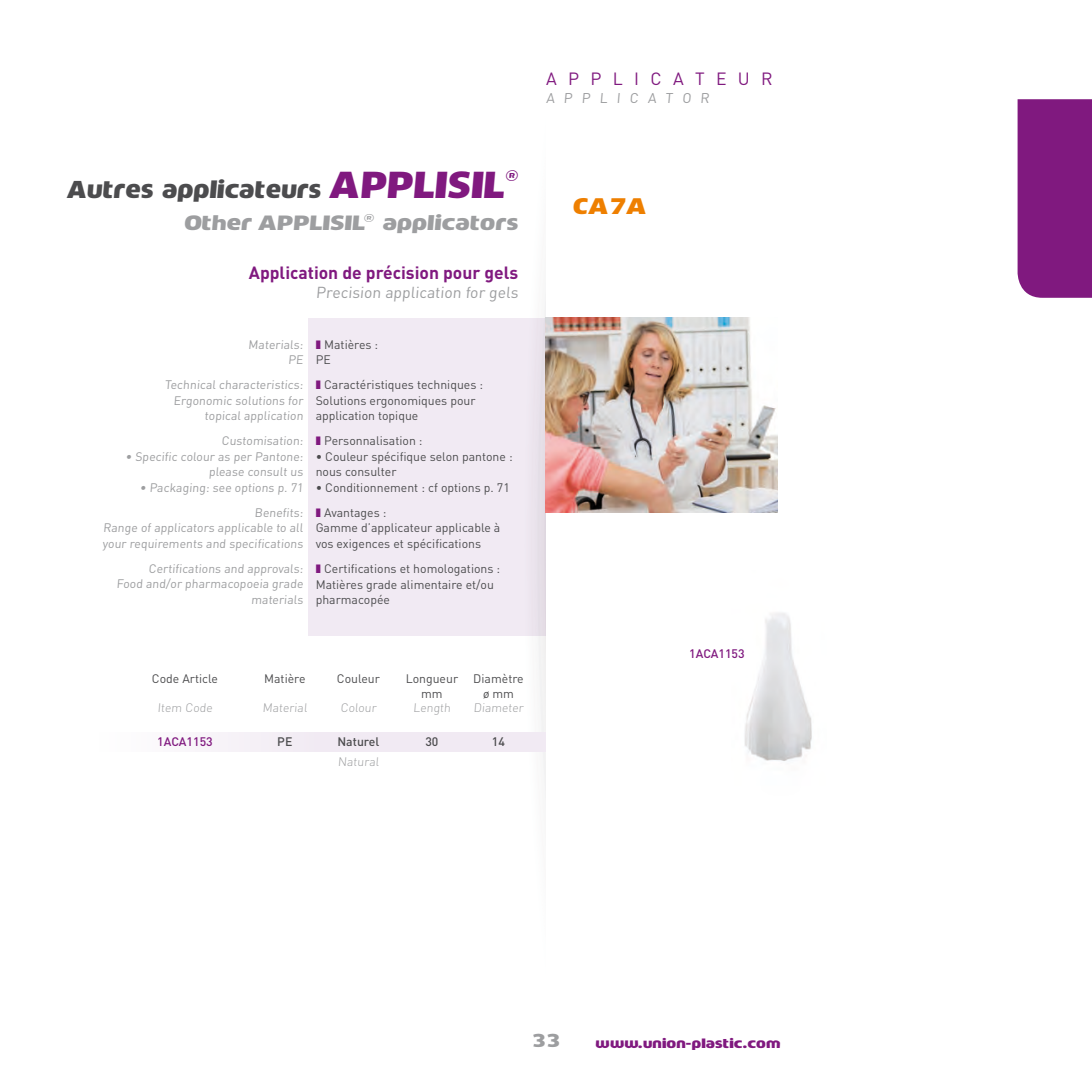
<style>
.page{position:relative;width:1092px;height:1092px;background:#fff}
.page>*{position:absolute;margin:0;border:0;box-sizing:border-box;transform-origin:0 0}
.t1{font:26.25px "Mob";color:#80197f;scale:.9 1}
.t2{font:22.75px "Mob";color:#4c4c4e;scale:.9 1}
.t3{font:21px "Mob";color:#ee7f00}
.t4{font:19.25px "Mob";color:#9d9ea0}
.t5{font:700 17.5px "DIN";color:#80197f}
.t6{font:17.5px "DIN";color:#80197f}
.t7{font:17.5px "Mob";color:#9d9ea0}
.t8{font:15.75px "DIN";color:#9d9ea0}
.t9{font:14px "DIN";color:#9d9ea0}
.t10{font:12.25px/15.8px "DIN";color:#4c4c4e}
.t11{font:12.25px/15.8px "DIN";color:#9d9ea0;text-align:right}
.t12{font:300 12.25px "DIN";color:#9d9ea0}
.t13{font:12.25px "Mob";color:#80197f}
.t14{font:500 12.25px "DIN";color:#80197f}
.t15{font:500 12.25px "DIN";color:#4c4c4e}
.s1{font-size:35px;color:#80197f}
</style>
<div class="page">
<div style="left:309px;top:318px;width:237px;height:317px;background:#f1eaf3"></div>
<div style="left:1017px;top:99px;width:74px;height:199px;background:#80197f"></div>
<svg style="left:524px;top:294px;width:22px;height:504px"></svg>
<div style="left:99px;top:732px;width:447px;height:20px;background:linear-gradient(to right,#fbf9fb,#eee5f0)"></div>
<img style="left:744px;top:613px;width:68px;height:148px">
<img style="left:545px;top:318px;width:232px;height:194px">
<h3 class="t6" style="left:546px;top:67px;width:228px">A P P L I C A T E U R</h3>
<p class="t9" style="left:546px;top:90px;width:166px">A P P L I C A T O R</p>
<h2 class="t2" style="left:67px;top:177px;width:350px">Autres applicateurs <span class="s1">Applisil</span></h2>
<h1 class="t1" style="left:504px;top:167px;width:20px">®</h1>
<h3 class="t4" style="left:184px;top:212px;width:337px">Other APPLISIL® applicators</h3>
<h3 class="t5" style="left:249px;top:261px;width:271px">Application de précision pour gels</h3>
<p class="t8" style="left:316px;top:282px;width:205px">Precision application for gels</p>
<p class="t10" style="left:315px;top:336px;width:64px;text-indent:8px">Matières :<br>PE</p>
<p class="t10" style="left:315px;top:376px;width:169px;text-indent:8px">Caractéristiques techniques :<br>Solutions ergonomiques pour application topique</p>
<p class="t10" style="left:324px;top:432px;width:100px">Personnalisation :</p>
<p class="t10" style="left:315px;top:448px;width:198px">• Couleur spécifique selon pantone : nous consulter</p>
<p class="t10" style="left:324px;top:475px;width:187px;line-height:24.5px;text-indent:-8px">• Conditionnement : cf options p. 71<br>Avantages :</p>
<p class="t10" style="left:315px;top:520px;width:186px">Gamme d’applicateur applicable à vos exigences et spécifications</p>
<p class="t10" style="left:315px;top:560px;width:186px;text-indent:8px">Certifications et homologations :<br>Matières grade alimentaire et/ou pharmacopée</p>
<p class="t11" style="left:248px;top:336px;width:58px">Materials:<br>PE</p>
<p class="t11" style="left:165px;top:376px;width:141px">Technical characteristics:<br>Ergonomic solutions for topical application</p>
<p class="t11" style="left:221px;top:432px;width:84px">Customisation:</p>
<p class="t11" style="left:125px;top:448px;width:180px">• Specific colour as per Pantone: please consult us</p>
<p class="t11" style="left:140px;top:475px;width:166px;line-height:24.5px">• Packaging: see options p. 71<br>Benefits:</p>
<p class="t11" style="left:102px;top:520px;width:203px;text-align:left">Range of applicators applicable to all your requirements and specifications</p>
<p class="t11" style="left:116px;top:560px;width:189px">Certifications and approvals:<br>Food and/or pharmacopoeia grade materials</p>
<p class="t10" style="left:152px;top:670px;width:68px">Code Article</p>
<p class="t10" style="left:264px;top:670px;width:43px">Matière</p>
<p class="t10" style="left:337px;top:670px;width:45px">Couleur</p>
<p class="t10" style="left:421px;top:671px;width:104px;line-height:14.7px;text-indent:-15px">Longueur Diamètre mm</p>
<p class="t10" style="left:483px;top:685px;width:33px">ø mm</p>
<p class="t12" style="left:157px;top:700px;width:58px">Item Code</p>
<p class="t12" style="left:262px;top:700px;width:47px">Material</p>
<p class="t12" style="left:340px;top:700px;width:39px">Colour</p>
<p class="t12" style="left:413px;top:700px;width:41px">Length</p>
<p class="t12" style="left:473px;top:700px;width:53px">Diameter</p>
<p class="t14" style="left:157px;top:734px;width:57px">1ACA1153</p>
<p class="t15" style="left:277px;top:734px;width:17px">PE</p>
<p class="t15" style="left:337px;top:734px;width:43px">Naturel</p>
<p class="t15" style="left:425px;top:734px;width:15px">30</p>
<p class="t15" style="left:492px;top:734px;width:15px">14</p>
<p class="t12" style="left:338px;top:754px;width:44px">Natural</p>
<h3 class="t3" style="left:572px;top:195px;width:78px">CA7A</h3>
<p class="t14" style="left:689px;top:645px;width:57px">1ACA1153</p>
<h3 class="t7" style="left:531px;top:1030px;width:31px">33</h3>
<p class="t13" style="left:595px;top:1035px;width:186px">www.union-plastic.com</p>
</div>
